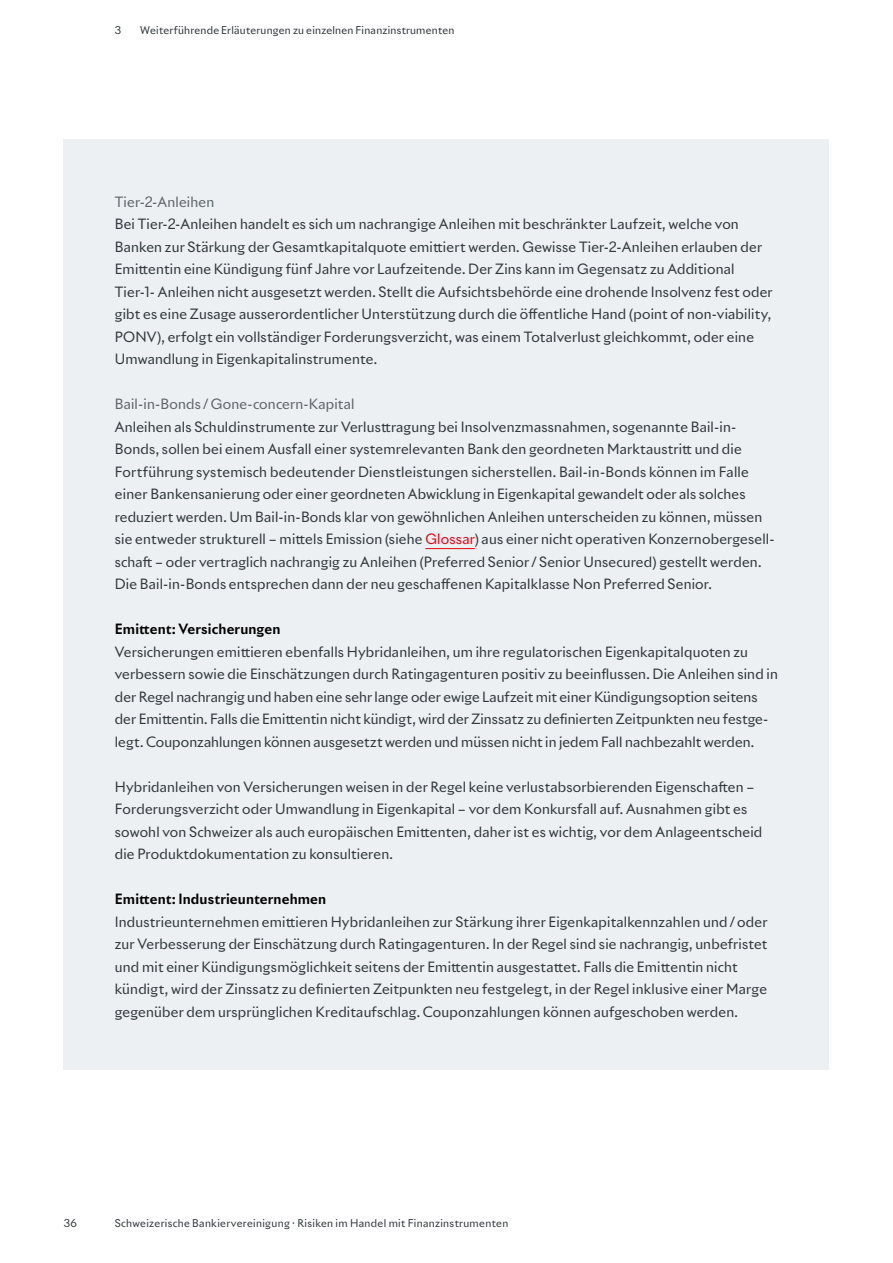
<style>
.page{position:relative;width:893px;height:1263px;background:#fff}
.page>*{position:absolute;margin:0;border:0;box-sizing:border-box;transform-origin:0 0}
.t1{font:13.8px/22.5px "Riviera Nights";letter-spacing:.015em;color:#30383b}
.t2{font:700 13.8px "Riviera Nights";letter-spacing:.01em;color:#000}
.t3{font:13.8px "Riviera Nights";letter-spacing:.015em;color:#5d6569}
.t4{font:10.5px "Riviera Nights";letter-spacing:.025em;color:#30383b}
.s1{color:#e30613}
</style>
<div class="page">
<div style="left:64px;top:139px;width:765px;height:930px;background:#ecf0f2"></div>
<hr style="left:425px;top:548px;width:50px;height:1px;background:#e30613">
<p class="t4" style="left:115px;top:23px;width:8px">3</p>
<p class="t4" style="left:140px;top:23px;width:316px">Weiterführende Erläuterungen zu einzelnen Finanzinstrumenten</p>
<p class="t3" style="left:115px;top:193px;width:101px">Tier-2-Anleihen</p>
<p class="t1" style="left:115px;top:213px;width:659px">Bei Tier-2-Anleihen handelt es sich um nachrangige Anleihen mit beschränkter Laufzeit, welche von Banken zur Stärkung der Gesamtkapitalquote emittiert werden. Gewisse Tier-2-Anleihen erlauben der Emittentin eine Kündigung fünf Jahre vor Laufzeitende. Der Zins kann im Gegensatz zu Additional Tier-1- Anleihen nicht ausgesetzt werden. Stellt die Aufsichtsbehörde eine drohende Insolvenz fest oder gibt es eine Zusage ausserordentlicher Unterstützung durch die öffentliche Hand (point of non-viability, PONV), erfolgt ein vollständiger Forderungsverzicht, was einem Totalverlust gleichkommt, oder eine Umwandlung in Eigenkapitalinstrumente.</p>
<p class="t3" style="left:115px;top:395px;width:241px">Bail-in-Bonds / Gone-concern-Kapital</p>
<p class="t1" style="left:115px;top:415px;width:661px">Anleihen als Schuldinstrumente zur Verlusttragung bei Insolvenzmassnahmen, sogenannte Bail-in-Bonds, sollen bei einem Ausfall einer systemrelevanten Bank den geordneten Marktaustritt und die Fortführung systemisch bedeutender Dienstleistungen sicherstellen. Bail-in-Bonds können im Falle einer Bankensanierung oder einer geordneten Abwicklung in Eigenkapital gewandelt oder als solches reduziert werden. Um Bail-in-Bonds klar von gewöhnlichen Anleihen unterscheiden zu können, müssen sie entweder strukturell – mittels Emission (siehe <span class="s1">Glossar</span>) aus einer nicht operativen Konzernobergesell&shy;schaft – oder vertraglich nachrangig zu Anleihen (Preferred Senior / Senior Unsecured) gestellt werden.<br>Die Bail-in-Bonds entsprechen dann der neu geschaffenen Kapitalklasse Non Preferred Senior.</p>
<p class="t2" style="left:115px;top:620px;width:167px">Emittent: Versicherungen</p>
<p class="t1" style="left:115px;top:640px;width:665px">Versicherungen emittieren ebenfalls Hybridanleihen, um ihre regulatorischen Eigenkapitalquoten zu verbessern sowie die Einschätzungen durch Ratingagenturen positiv zu beeinflussen. Die Anleihen sind in der Regel nachrangig und haben eine sehr lange oder ewige Laufzeit mit einer Kündigungsoption seitens der Emittentin. Falls die Emittentin nicht kündigt, wird der Zinssatz zu definierten Zeitpunkten neu festge&shy;legt. Couponzahlungen können ausgesetzt werden und müssen nicht in jedem Fall nachbezahlt werden.</p>
<p class="t1" style="left:115px;top:775px;width:649px">Hybridanleihen von Versicherungen weisen in der Regel keine verlustabsorbierenden Eigenschaften – Forderungsverzicht oder Umwandlung in Eigenkapital – vor dem Konkursfall auf. Ausnahmen gibt es sowohl von Schweizer als auch europäischen Emittenten, daher ist es wichtig, vor dem Anlageentscheid die Produktdokumentation zu konsultieren.</p>
<p class="t2" style="left:115px;top:890px;width:213px">Emittent: Industrieunternehmen</p>
<p class="t1" style="left:115px;top:910px;width:654px">Industrieunternehmen emittieren Hybridanleihen zur Stärkung ihrer Eigenkapitalkennzahlen und / oder zur Verbesserung der Einschätzung durch Ratingagenturen. In der Regel sind sie nachrangig, unbefristet und mit einer Kündigungsmöglichkeit seitens der Emittentin ausgestattet. Falls die Emittentin nicht kündigt, wird der Zinssatz zu definierten Zeitpunkten neu festgelegt, in der Regel inklusive einer Marge gegenüber dem ursprünglichen Kreditaufschlag. Couponzahlungen können aufgeschoben werden.</p>
<p class="t4" style="left:64px;top:1217px;width:15px">36</p>
<p class="t4" style="left:115px;top:1217px;width:395px">Schweizerische Bankiervereinigung · Risiken im Handel mit Finanzinstrumenten</p>
</div>
